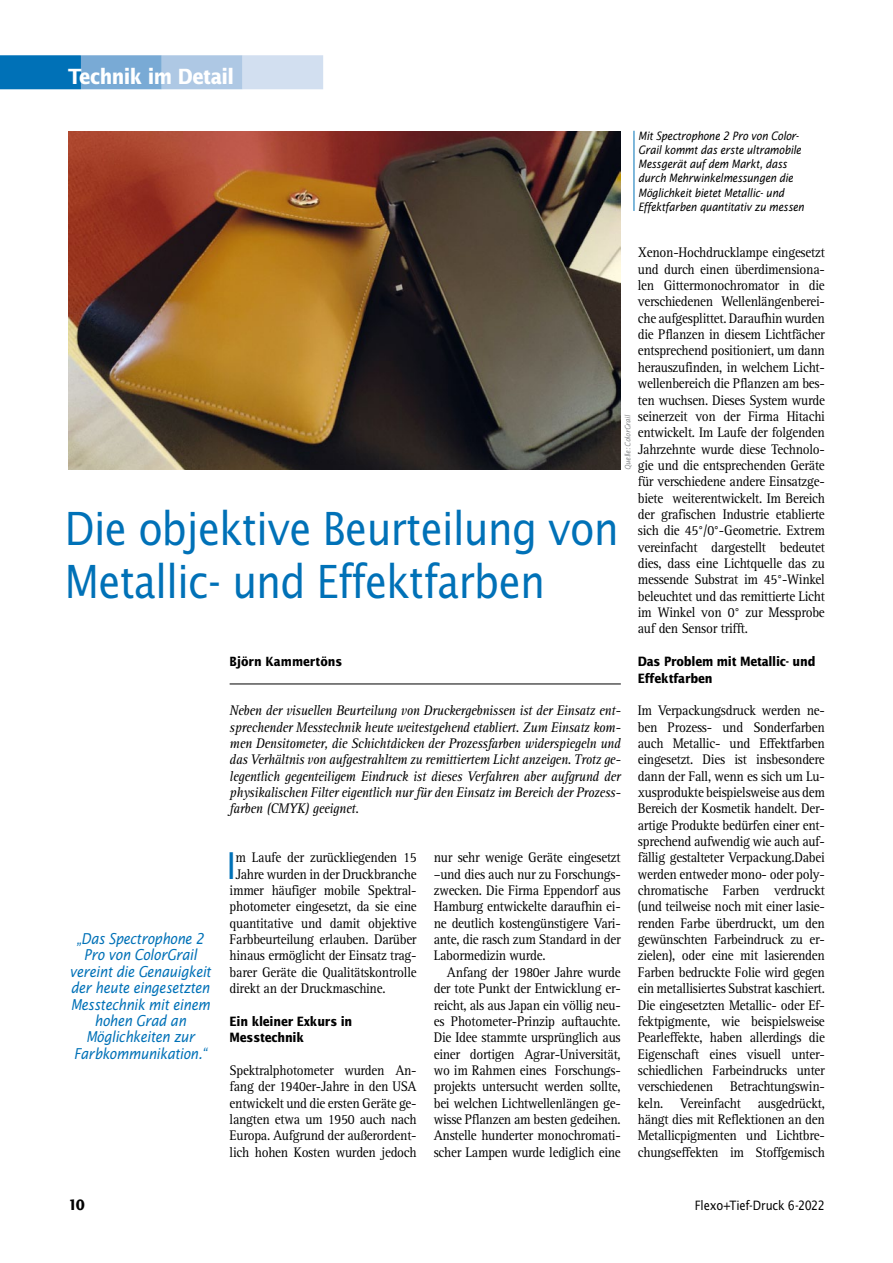
<style>
.page{position:relative;width:893px;height:1263px;background:#fff}
.page>*{position:absolute;margin:0;border:0;box-sizing:border-box;transform-origin:0 0}
._02_Head_gross{font:45.75px/52.5px "Lucida Sans Std";letter-spacing:-.015em;color:#0071b7;scale:.87 1}
._04_Lauf_Initial{font:37.05px "Lucida Sans Std";color:#0071b7;scale:.92 1}
._00_Rubrik{font:700 21px "Lucida Sans Std";letter-spacing:-.035em;color:#fff;scale:.87 1}
._07_Zitat{font:italic 15px/16.4px "Lucida Sans Std";letter-spacing:-.015em;color:#0071b7;text-align:center;scale:.87 1}
._04_Lauf{font:14.4px/16.4px "Rotis Serif Std";letter-spacing:-.02em;color:#000;text-align:justify;scale:.92 1}
._04_Lauf_Einzug{font:14.4px/16.4px "Rotis Serif Std";letter-spacing:-.02em;color:#000;text-align:justify;scale:.92 1}
._03_Motto{font:italic 14.4px/16.4px "Rotis Serif Std";letter-spacing:-.02em;color:#000;text-align:justify;scale:.92 1}
._04_Lauf_Initial-2{font:14.4px "Rotis Serif Std";letter-spacing:-.02em;color:#000;scale:.92 1}
._00_Fusszeile{font:700 14.4px "Lucida Sans Std";color:#000;scale:.92 1}
._05_Zwiti{font:700 12.9px/16.4px "Lucida Sans Std";letter-spacing:-.02em;color:#000;scale:.87 1}
._00_Fusszeile-2{font:12.9px "Lucida Sans Std";letter-spacing:-.015em;color:#000;scale:.87 1}
._00_Autorenzeile{font:700 12.75px "Lucida Sans Std";color:#000;scale:.87 1}
._07_BU{font:italic 11.55px/14.2px "Lucida Sans Std";letter-spacing:-.015em;color:#000;scale:.87 1}
._00_Credit{font:italic 7.5px "Lucida Sans Std";color:#86888a;scale:.87 1}
</style>
<div class="page">
<div style="left:0;top:55px;width:81px;height:34px;background:#0071b7"></div>
<div style="left:242px;top:55px;width:81px;height:34px;background:#d2dff0;border:2px solid #d2dff0"></div>
<div style="left:162px;top:55px;width:80px;height:34px;background:#aec8e4;border:2px solid #aec8e4"></div>
<div style="left:81px;top:55px;width:81px;height:34px;background:#79aad5;border:2px solid #79aad5"></div>
<hr style="left:230px;top:683px;width:391px;height:1px;background:#000">
<hr style="left:634px;top:131px;width:1px;height:80px;background:#0071b7">
<img style="left:68px;top:132px;width:553px;height:338px">
<p class="_00_Rubrik" style="left:68px;top:65px;width:192px">Technik im Detail</p>
<p class="_07_BU" style="left:638px;top:129px;width:192px">Mit Spectrophone 2 Pro von Color-Grail kommt das erste ultramobile Messgerät auf dem Markt, dass durch Mehrwinkelmessungen die Möglichkeit bietet Metallic- und Effektfarben quantitativ zu messen</p>
<p class="_04_Lauf_Einzug" style="left:638px;top:245px;width:205px">Xenon-Hochdrucklampe eingesetzt und durch einen überdimensiona&shy;len Gittermonochromator in die verschiedenen Wellenlängenberei&shy;che aufgesplittet. Daraufhin wurden die Pflanzen in diesem Lichtfächer entsprechend positioniert, um dann herauszufinden, in welchem Licht&shy;wellenbereich die Pflanzen am bes&shy;ten wuchsen. Dieses System wurde seinerzeit von der Firma Hitachi entwickelt. Im Laufe der folgenden Jahrzehnte wurde diese Technolo&shy;gie und die entsprechenden Geräte für verschiedene andere Einsatzge&shy;biete weiterentwickelt. Im Bereich der grafischen Industrie etablierte sich die 45°/0°-Geometrie. Extrem vereinfacht dargestellt bedeutet dies, dass eine Lichtquelle das zu messende Substrat im 45°-Winkel beleuchtet und das remittierte Licht im Winkel von 0° zur Messprobe auf den Sensor trifft.</p>
<p class="_05_Zwiti" style="left:638px;top:654px;width:206px">Das Problem mit Metallic- und<br>Effektfarben</p>
<p class="_04_Lauf" style="left:638px;top:702px;width:205px">Im Verpackungsdruck werden ne&shy;ben Prozess- und Sonderfarben auch Metallic- und Effektfarben eingesetzt. Dies ist insbesondere dann der Fall, wenn es sich um Lu&shy;xusprodukte beispielsweise aus dem Bereich der Kosmetik handelt. Der&shy;artige Produkte bedürfen einer ent&shy;sprechend aufwendig wie auch auf&shy;fällig gestalteter Verpackung.Dabei werden entweder mono- oder poly&shy;chromatische Farben verdruckt (und teilweise noch mit einer lasie&shy;renden Farbe überdruckt, um den gewünschten Farbeindruck zu er&shy;zielen), oder eine mit lasierenden Farben bedruckte Folie wird gegen ein metallisiertes Substrat kaschiert.<br>Die eingesetzten Metallic- oder Ef&shy;fektpigmente, wie beispielsweise Pearleffekte, haben allerdings die Eigenschaft eines visuell unter&shy;schiedlichen Farbeindrucks unter verschiedenen Betrachtungswin&shy;keln. Vereinfacht ausgedrückt, hängt dies mit Reflektionen an den Metallicpigmenten und Lichtbre&shy;chungseffekten im Stoffgemisch</p>
<p class="_00_Credit" style="left:623px;top:470px;width:64px;rotate:-90deg">Quelle: ColorGrail</p>
<p class="_02_Head_gross" style="left:65px;top:503px;width:638px">Die objektive Beurteilung von<br>Metallic- und Effektfarben</p>
<p class="_00_Autorenzeile" style="left:230px;top:654px;width:131px">Björn Kammertöns</p>
<p class="_03_Motto" style="left:230px;top:702px;width:427px">Neben der visuellen Beurteilung von Druckergebnissen ist der Einsatz ent&shy;sprechender Messtechnik heute weitestgehend etabliert. Zum Einsatz kom&shy;men Densitometer, die Schichtdicken der Prozessfarben widerspiegeln und das Verhältnis von aufgestrahltem zu remittiertem Licht anzeigen. Trotz ge&shy;legentlich gegenteiligem Eindruck ist dieses Verfahren aber aufgrund der physikalischen Filter eigentlich nur für den Einsatz im Bereich der Prozess&shy;farben (CMYK) geeignet.</p>
<p class="_04_Lauf_Initial" style="left:226px;top:844px;width:12px">I</p>
<p class="_04_Lauf_Initial-2" style="left:235px;top:849px;width:198px">m Laufe der zurückliegenden 15</p>
<p class="_04_Lauf" style="left:434px;top:850px;width:205px">nur sehr wenige Geräte eingesetzt –und dies auch nur zu Forschungs&shy;zwecken. Die Firma Eppendorf aus Hamburg entwickelte daraufhin ei&shy;ne deutlich kostengünstigere Vari&shy;ante, die rasch zum Standard in der Labormedizin wurde.</p>
<p class="_04_Lauf_Einzug" style="left:434px;top:964px;width:205px;text-indent:13px">Anfang der 1980er Jahre wurde der tote Punkt der Entwicklung er&shy;reicht, als aus Japan ein völlig neu&shy;es Photometer-Prinzip auftauchte.<br>Die Idee stammte ursprünglich aus einer dortigen Agrar-Universität, wo im Rahmen eines Forschungs&shy;projekts untersucht werden sollte, bei welchen Lichtwellenlängen ge&shy;wisse Pflanzen am besten gedeihen.<br>Anstelle hunderter monochromati&shy;scher Lampen wurde lediglich eine</p>
<p class="_04_Lauf_Initial-2" style="left:235px;top:866px;width:198px">Jahre wurden in der Druckbranche</p>
<p class="_04_Lauf_Initial-2" style="left:230px;top:882px;width:205px">immer häufiger mobile Spektral-</p>
<p class="_04_Lauf_Initial-2" style="left:230px;top:898px;width:205px">photometer eingesetzt, da sie eine</p>
<p class="_04_Lauf_Initial-2" style="left:230px;top:915px;width:205px">quantitative und damit objektive</p>
<p class="_04_Lauf_Initial-2" style="left:230px;top:931px;width:205px">Farbbeurteilung erlauben. Darüber</p>
<p class="_04_Lauf_Initial-2" style="left:230px;top:947px;width:205px">hinaus ermöglicht der Einsatz trag-</p>
<p class="_04_Lauf_Initial-2" style="left:230px;top:964px;width:205px">barer Geräte die Qualitätskontrolle</p>
<p class="_04_Lauf_Initial-2" style="left:230px;top:980px;width:171px">direkt an der Druckmaschine.</p>
<p class="_05_Zwiti" style="left:230px;top:1013px;width:143px">Ein kleiner Exkurs in<br>Messtechnik</p>
<p class="_04_Lauf" style="left:230px;top:1062px;width:205px">Spektralphotometer wurden An&shy;fang der 1940er-Jahre in den USA entwickelt und die ersten Geräte ge&shy;langten etwa um 1950 auch nach Europa. Aufgrund der außerordent&shy;lich hohen Kosten wurden jedoch</p>
<p class="_07_Zitat" style="left:70px;top:931px;width:164px">„Das Spectrophone 2<br>Pro von ColorGrail vereint die Genauigkeit der heute eingesetzten<br>Messtechnik mit einem hohen Grad an<br>Möglichkeiten zur<br>Farbkommunikation.“</p>
<p class="_00_Fusszeile" style="left:68px;top:1196px;width:20px">10</p>
<p class="_00_Fusszeile-2" style="left:695px;top:1198px;width:151px">Flexo+Tief-Druck 6-2022</p>
</div>
